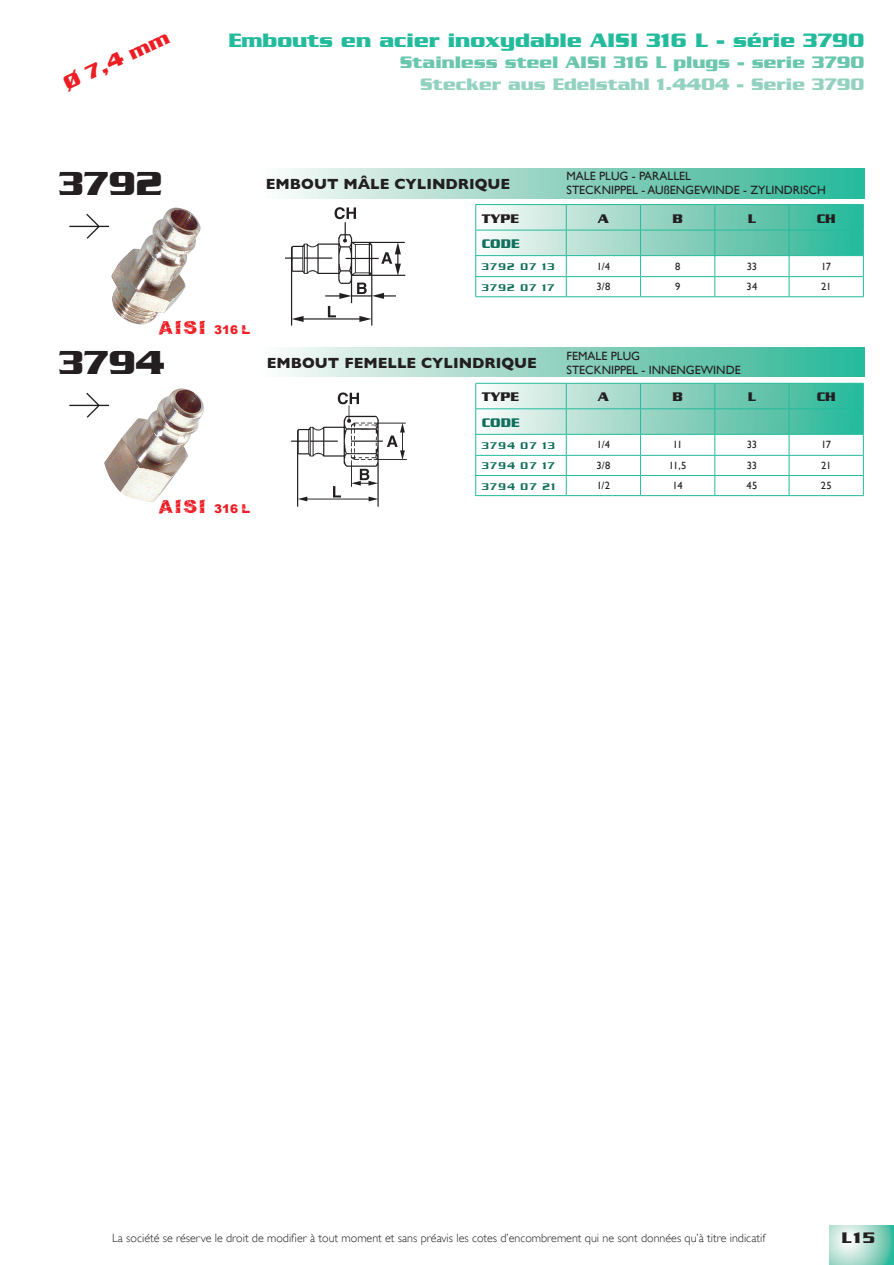
<style>
.page{position:relative;width:894px;height:1265px;background:#fff}
.page>*{position:absolute;margin:0;border:0;box-sizing:border-box;transform-origin:0 0}
.t1{font:700 36px "Serpentine";color:#231f20}
.t2{font:700 21px "Serpentine";color:#24bb9d}
.t3{font:700 21px "Serpentine";color:#ee1d23}
.t4{font:700 18px "Serpentine";color:#6ac6ad}
.t5{font:700 18px "Serpentine";color:#93d2bf}
.t6{font:18px "Skratch Punk";letter-spacing:.2em;color:#ee1d23}
.t7{font:700 16.5px "Serpentine";color:#231f20}
.t8{font:700 15px "Gill Sans";color:#231f20}
.t9{font:700 13.5px "Serpentine";color:#231f20}
.t10{font:700 13.5px "Serpentine";color:#11705c}
.t11{font:300 12px "Gill Sans";color:#231f20}
.t12{font:12px/14.4px "Gill Sans";color:#231f20}
.t13{font:10.5px "Gill Sans";letter-spacing:-.03em;color:#231f20}
.t14{font:500 10.5px "Serpentine";letter-spacing:.14em;color:#11705c}
.s1{font-size:12px}
</style>
<div class="page">
<svg style="left:829px;top:1225px;width:64px;height:39px;background:#acddcf"></svg>
<div style="left:259px;top:347px;width:605px;height:30px;background:linear-gradient(to right,#fbf7f5,#29b393)"></div>
<img style="left:104px;top:388px;width:100px;height:114px">
<img style="left:291px;top:392px;width:116px;height:115px">
<img style="left:69px;top:391px;width:39px;height:29px">
<hr style="left:475px;top:495px;width:91px;height:1px;background:#24bb9d">
<hr style="left:566px;top:495px;width:74px;height:1px;background:#24bb9d">
<hr style="left:640px;top:495px;width:74px;height:1px;background:#24bb9d">
<hr style="left:714px;top:495px;width:75px;height:1px;background:#24bb9d">
<svg style="left:475px;top:383px;width:388px;height:112px"></svg>
<hr style="left:789px;top:495px;width:74px;height:1px;background:#24bb9d">
<div style="left:259px;top:168px;width:605px;height:30px;background:linear-gradient(to right,#fbf7f5,#29b393)"></div>
<img style="left:111px;top:207px;width:89px;height:118px">
<img style="left:285px;top:207px;width:121px;height:119px">
<img style="left:69px;top:213px;width:39px;height:26px">
<hr style="left:475px;top:296px;width:91px;height:1px;background:#24bb9d">
<hr style="left:566px;top:296px;width:74px;height:1px;background:#24bb9d">
<hr style="left:640px;top:296px;width:74px;height:1px;background:#24bb9d">
<hr style="left:714px;top:296px;width:75px;height:1px;background:#24bb9d">
<svg style="left:475px;top:204px;width:388px;height:92px"></svg>
<hr style="left:789px;top:296px;width:74px;height:1px;background:#24bb9d">
<h2 class="t3" style="left:59px;top:73px;width:115px;rotate:-25deg">Ø 7,4 mm</h2>
<h1 class="t1" style="left:59px;top:163px;width:105px">3792</h1>
<h2 class="t2" style="left:228px;top:28px;width:637px">Embouts en acier inoxydable AISI 316 L - série 3790</h2>
<h3 class="t4" style="left:400px;top:52px;width:466px">Stainless steel AISI 316 L plugs - serie 3790</h3>
<h3 class="t5" style="left:420px;top:74px;width:445px">Stecker aus Edelstahl 1.4404 - Serie 3790</h3>
<p class="t12" style="left:566px;top:168px;width:261px">MALE PLUG - PARALLEL<br>STECKNIPPEL - AUßENGEWINDE - ZYLINDRISCH</p>
<p class="t8" style="left:266px;top:175px;width:246px">EMBOUT MÂLE CYLINDRIQUE</p>
<p class="t9" style="left:481px;top:210px;width:39px">TYPE</p>
<p class="t9" style="left:597px;top:210px;width:13px">A</p>
<p class="t9" style="left:672px;top:210px;width:12px">B</p>
<p class="t9" style="left:747px;top:210px;width:10px">L</p>
<p class="t9" style="left:816px;top:210px;width:21px">CH</p>
<p class="t10" style="left:481px;top:236px;width:39px">CODE</p>
<p class="t14" style="left:481px;top:261px;width:74px">3792 07 13</p>
<p class="t13" style="left:596px;top:260px;width:15px">1/4</p>
<p class="t13" style="left:675px;top:260px;width:7px">8</p>
<p class="t13" style="left:746px;top:260px;width:12px">33</p>
<p class="t13" style="left:821px;top:260px;width:11px">17</p>
<p class="t14" style="left:481px;top:281px;width:74px">3792 07 17</p>
<p class="t13" style="left:596px;top:280px;width:15px">3/8</p>
<p class="t13" style="left:675px;top:280px;width:7px">9</p>
<p class="t13" style="left:746px;top:280px;width:12px">34</p>
<p class="t13" style="left:821px;top:280px;width:12px">21</p>
<h3 class="t6" style="left:160px;top:315px;width:92px">AISI <span class="s1">316 L</span></h3>
<h1 class="t1" style="left:59px;top:341px;width:107px">3794</h1>
<h3 class="t6" style="left:160px;top:493px;width:92px">AISI <span class="s1">316 L</span></h3>
<p class="t12" style="left:566px;top:348px;width:176px">FEMALE PLUG<br>STECKNIPPEL - INNENGEWINDE</p>
<p class="t8" style="left:267px;top:354px;width:271px">EMBOUT FEMELLE CYLINDRIQUE</p>
<p class="t9" style="left:481px;top:389px;width:39px">TYPE</p>
<p class="t9" style="left:597px;top:389px;width:13px">A</p>
<p class="t9" style="left:672px;top:389px;width:12px">B</p>
<p class="t9" style="left:747px;top:389px;width:10px">L</p>
<p class="t9" style="left:816px;top:389px;width:21px">CH</p>
<p class="t10" style="left:481px;top:414px;width:39px">CODE</p>
<p class="t14" style="left:481px;top:439px;width:75px">3794 07 13</p>
<p class="t13" style="left:596px;top:438px;width:15px">1/4</p>
<p class="t13" style="left:672px;top:438px;width:11px">11</p>
<p class="t13" style="left:746px;top:438px;width:12px">33</p>
<p class="t13" style="left:821px;top:438px;width:11px">17</p>
<p class="t14" style="left:481px;top:460px;width:74px">3794 07 17</p>
<p class="t13" style="left:596px;top:459px;width:15px">3/8</p>
<p class="t13" style="left:668px;top:459px;width:19px">11,5</p>
<p class="t13" style="left:746px;top:459px;width:12px">33</p>
<p class="t13" style="left:821px;top:459px;width:12px">21</p>
<p class="t14" style="left:481px;top:480px;width:75px">3794 07 21</p>
<p class="t13" style="left:596px;top:479px;width:15px">1/2</p>
<p class="t13" style="left:672px;top:479px;width:12px">14</p>
<p class="t13" style="left:746px;top:479px;width:12px">45</p>
<p class="t13" style="left:820px;top:479px;width:12px">25</p>
<p class="t11" style="left:112px;top:1230px;width:654px">La société se réserve le droit de modifier à tout moment et sans préavis les cotes d’encombrement qui ne sont données qu’à titre indicatif</p>
<h3 class="t7" style="left:841px;top:1227px;width:35px">L15</h3>
</div>
